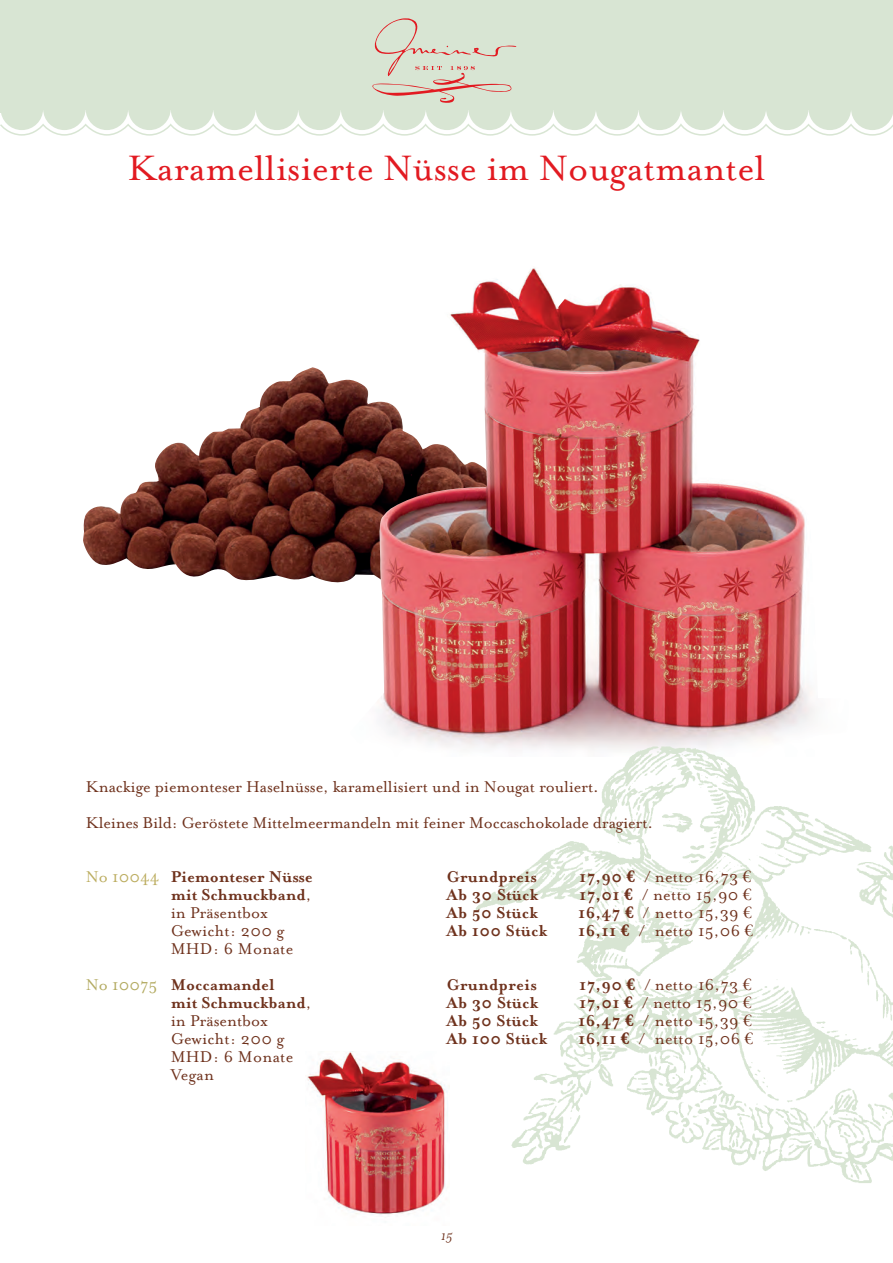
<style>
.page{position:relative;width:893px;height:1263px;background:#fff}
.page>*{position:absolute;margin:0;border:0;box-sizing:border-box;transform-origin:0 0}
.t1{font:40.5px "Mrs Eaves Roman";color:#e21a21}
.t2{font:18px/18px "Mrs Eaves Roman";letter-spacing:.015em;color:#6f321d}
.t3{font:700 18px/18px "Mrs Eaves";letter-spacing:.015em;color:#6f321d;text-align:right}
.t4{font:18px/36px "Mrs Eaves Roman";letter-spacing:-.005em;color:#6f321d}
.t5{font:italic 15px "Mrs Eaves";color:#6f321d}
.s1{font-family:"Mrs Eaves Roman";font-weight:400;color:#bcad60}
.s2{font-family:"Mrs Eaves Roman";font-weight:400}
.s3{font-family:"Mrs Eaves Roman";font-weight:400;color:#b3aa61}
.s4{font-family:"Mrs Eaves";font-weight:700}
.s5{font-family:"Garamond";font-weight:700}
.s6{font-family:"Garamond"}
</style>
<div class="page">
<div style="left:1px;top:88px;width:42px;height:42px;background:#d8e5d3;border-radius:50%"></div>
<div style="left:43px;top:88px;width:43px;height:42px;background:#d8e5d3;border-radius:50%"></div>
<div style="left:86px;top:88px;width:42px;height:42px;background:#d8e5d3;border-radius:50%"></div>
<div style="left:128px;top:88px;width:43px;height:42px;background:#d8e5d3;border-radius:50%"></div>
<div style="left:171px;top:88px;width:42px;height:42px;background:#d8e5d3;border-radius:50%"></div>
<div style="left:213px;top:88px;width:43px;height:42px;background:#d8e5d3;border-radius:50%"></div>
<div style="left:256px;top:88px;width:42px;height:42px;background:#d8e5d3;border-radius:50%"></div>
<div style="left:298px;top:88px;width:43px;height:42px;background:#d8e5d3;border-radius:50%"></div>
<div style="left:341px;top:88px;width:42px;height:42px;background:#d8e5d3;border-radius:50%"></div>
<div style="left:383px;top:88px;width:43px;height:42px;background:#d8e5d3;border-radius:50%"></div>
<div style="left:426px;top:88px;width:42px;height:42px;background:#d8e5d3;border-radius:50%"></div>
<div style="left:468px;top:88px;width:43px;height:42px;background:#d8e5d3;border-radius:50%"></div>
<div style="left:511px;top:88px;width:42px;height:42px;background:#d8e5d3;border-radius:50%"></div>
<div style="left:553px;top:88px;width:43px;height:42px;background:#d8e5d3;border-radius:50%"></div>
<div style="left:596px;top:88px;width:42px;height:42px;background:#d8e5d3;border-radius:50%"></div>
<div style="left:638px;top:88px;width:43px;height:42px;background:#d8e5d3;border-radius:50%"></div>
<div style="left:681px;top:88px;width:42px;height:42px;background:#d8e5d3;border-radius:50%"></div>
<div style="left:723px;top:88px;width:43px;height:42px;background:#d8e5d3;border-radius:50%"></div>
<div style="left:766px;top:88px;width:42px;height:42px;background:#d8e5d3;border-radius:50%"></div>
<div style="left:808px;top:88px;width:43px;height:42px;background:#d8e5d3;border-radius:50%"></div>
<div style="left:851px;top:88px;width:42px;height:42px;background:#d8e5d3;border-radius:50%"></div>
<div style="left:1px;top:0;width:892px;height:109px;background:#d8e5d3"></div>
<svg style="left:372px;top:18px;width:144px;height:85px"></svg>
<svg style="left:0;top:123px;width:893px;height:13px"></svg>
<img style="left:83px;top:367px;width:256px;height:216px">
<img style="left:339px;top:268px;width:476px;height:479px">
<img style="left:307px;top:1051px;width:143px;height:164px">
<img style="left:451px;top:727px;width:442px;height:456px">
<h1 class="t1" style="left:128px;top:142px;width:639px">Karamellisierte Nüsse im Nougatmantel</h1>
<p class="t4" style="left:86px;top:768px;width:569px">Knackige piemonteser Haselnüsse, karamellisiert und in Nougat rouliert.<br>Kleines Bild: Geröstete Mittelmeermandeln mit feiner Moccaschokolade dragiert.</p>
<p class="t3" style="left:86px;top:867px;width:228px"><span class="s1">No 10044</span> Piemonteser Nüsse mit Schmuckband<span class="s2">,</span></p>
<p class="t2" style="left:171px;top:903px;width:124px">in Präsentbox<br>Gewicht: 200 g<br>MHD: 6 Monate</p>
<p class="t3" style="left:171px;top:975px;width:142px;text-align:left;text-indent:-85px"><span class="s3">No 10075</span> Moccamandel<br>mit Schmuckband<span class="s2">,</span></p>
<p class="t2" style="left:171px;top:1011px;width:124px">in Präsentbox<br>Gewicht: 200 g<br>MHD: 6 Monate<br>Vegan</p>
<p class="t3" style="left:446px;top:867px;width:92px">Grundpreis</p>
<p class="t2" style="left:579px;top:867px;width:174px"><span class="s4">17,90</span> <span class="s5">€</span> / netto 16,73 <span class="s6">€</span></p>
<p class="t3" style="left:446px;top:885px;width:93px">Ab 30 Stück</p>
<p class="t2" style="left:579px;top:885px;width:174px"><span class="s4">17,01</span> <span class="s5">€</span> / netto 15,90 <span class="s6">€</span></p>
<p class="t3" style="left:446px;top:903px;width:93px">Ab 50 Stück</p>
<p class="t2" style="left:578px;top:903px;width:175px"><span class="s4">16,47</span> <span class="s5">€</span> / netto 15,39 <span class="s6">€</span></p>
<p class="t3" style="left:446px;top:921px;width:102px">Ab 100 Stück</p>
<p class="t2" style="left:578px;top:921px;width:177px"><span class="s4">16,11</span> <span class="s5">€</span> / netto 15,06 <span class="s6">€</span></p>
<p class="t3" style="left:446px;top:975px;width:92px">Grundpreis</p>
<p class="t2" style="left:579px;top:975px;width:174px"><span class="s4">17,90</span> <span class="s5">€</span> / netto 16,73 <span class="s6">€</span></p>
<p class="t3" style="left:446px;top:993px;width:93px">Ab 30 Stück</p>
<p class="t2" style="left:579px;top:993px;width:174px"><span class="s4">17,01</span> <span class="s5">€</span> / netto 15,90 <span class="s6">€</span></p>
<p class="t3" style="left:446px;top:1011px;width:93px">Ab 50 Stück</p>
<p class="t2" style="left:578px;top:1011px;width:175px"><span class="s4">16,47</span> <span class="s5">€</span> / netto 15,39 <span class="s6">€</span></p>
<p class="t3" style="left:446px;top:1029px;width:102px">Ab 100 Stück</p>
<p class="t2" style="left:578px;top:1029px;width:177px"><span class="s4">16,11</span> <span class="s5">€</span> / netto 15,06 <span class="s6">€</span></p>
<p class="t5" style="left:441px;top:1225px;width:14px">15</p>
</div>
